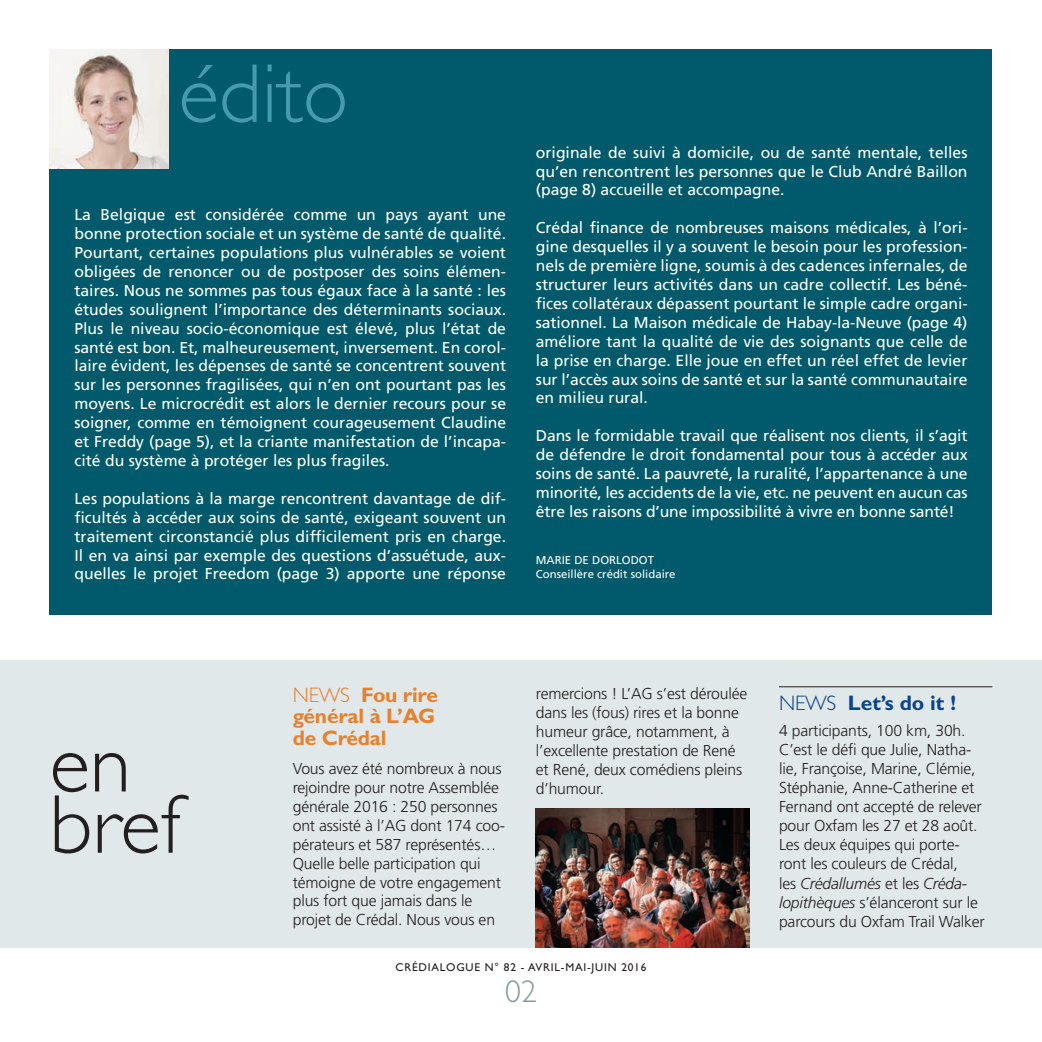
<style>
.page{position:relative;width:1042px;height:1042px;background:#fff}
.page>*{position:absolute;margin:0;border:0;box-sizing:border-box;transform-origin:0 0}
.t1{font:300 84px/61.2px "Gill Sans Std";color:#231f20}
.t2{font:300 84px "Gill Sans Std";color:#479bb0}
.t3{font:300 31.5px "Gill Sans Std";color:#839b9e}
.t4{font:700 21px/21.9px "Gill Sans Std";letter-spacing:-.01em;color:#ea802c}
.t5{font:700 21px "Gill Sans Std";color:#094491}
.t6{font:15.75px/18.9px "Frutiger LT Std";color:#fff;text-align:justify}
.t7{font:300 15.75px/18.9px "Frutiger LT Std";letter-spacing:-.01em;color:#231f20}
.t8{font:11.38px/13.7px "Frutiger LT Std";color:#fff}
.t9{font:11.38px "Gill Sans Std";letter-spacing:.07em;color:#231f20}
.s1{font-weight:300}
.s2{font-style:italic}
</style>
<div class="page">
<div style="left:0;top:660px;width:1042px;height:287px;background:#e1e8e9"></div>
<div style="left:50px;top:50px;width:942px;height:565px;background:#005a6b"></div>
<hr style="left:779px;top:686px;width:213px;height:1px;background:#231f20">
<img style="left:50px;top:50px;width:119px;height:119px">
<img style="left:536px;top:808px;width:213px;height:139px">
<h1 class="t2" style="left:179px;top:46px;width:171px">ÉDITO</h1>
<p class="t6" style="left:74px;top:205px;width:433px">La Belgique est considérée comme un pays ayant une bonne protection sociale et un système de santé de qualité.<br>Pourtant, certaines populations plus vulnérables se voient obligées de renoncer ou de postposer des soins élémen&shy;taires. Nous ne sommes pas tous égaux face à la santé : les études soulignent l’importance des déterminants sociaux.<br>Plus le niveau socio-économique est élevé, plus l’état de santé est bon. Et, malheureusement, inversement. En corol&shy;laire évident, les dépenses de santé se concentrent souvent sur les personnes fragilisées, qui n’en ont pourtant pas les moyens. Le microcrédit est alors le dernier recours pour se soigner, comme en témoignent courageusement Claudine et Freddy (page 5), et la criante manifestation de l’incapa&shy;cité du système à protéger les plus fragiles.</p>
<p class="t6" style="left:74px;top:489px;width:433px">Les populations à la marge rencontrent davantage de dif&shy;ficultés à accéder aux soins de santé, exigeant souvent un traitement circonstancié plus difficilement pris en charge.<br>Il en va ainsi par exemple des questions d’assuétude, aux&shy;quelles le projet Freedom (page 3) apporte une réponse</p>
<p class="t6" style="left:536px;top:143px;width:433px">originale de suivi à domicile, ou de santé mentale, telles qu’en rencontrent les personnes que le Club André Baillon (page 8) accueille et accompagne.</p>
<p class="t6" style="left:536px;top:218px;width:433px">Crédal finance de nombreuses maisons médicales, à l’ori&shy;gine desquelles il y a souvent le besoin pour les profession&shy;nels de première ligne, soumis à des cadences infernales, de structurer leurs activités dans un cadre collectif. Les béné&shy;fices collatéraux dépassent pourtant le simple cadre organi&shy;sationnel. La Maison médicale de Habay-la-Neuve (page 4) améliore tant la qualité de vie des soignants que celle de la prise en charge. Elle joue en effet un réel effet de levier sur l’accès aux soins de santé et sur la santé communautaire en milieu rural.</p>
<p class="t6" style="left:536px;top:426px;width:433px">Dans le formidable travail que réalisent nos clients, il s’agit de défendre le droit fondamental pour tous à accéder aux soins de santé. La pauvreté, la ruralité, l’appartenance à une minorité, les accidents de la vie, etc. ne peuvent en aucun cas être les raisons d’une impossibilité à vivre en bonne santé!</p>
<p class="t8" style="left:536px;top:553px;width:141px">Marie De Dorlodot<br>Conseillère crédit solidaire</p>
<h1 class="t1" style="left:50px;top:733px;width:133px">EN<br>BREF</h1>
<h3 class="t4" style="left:293px;top:683px;width:147px"><span class="s1">NEWS</span> Fou rire général à L’AG de Crédal</h3>
<p class="t7" style="left:293px;top:759px;width:214px">Vous avez été nombreux à nous rejoindre pour notre Assemblée générale 2016 : 250 personnes ont assisté à l’AG dont 174 coo&shy;pérateurs et 587 représentés…<br>Quelle belle participation qui témoigne de votre engagement plus fort que jamais dans le projet de Crédal. Nous vous en</p>
<p class="t7" style="left:536px;top:684px;width:213px">remercions ! L’AG s’est déroulée dans les (fous) rires et la bonne humeur grâce, notamment, à l’excellente prestation de René et René, deux comédiens pleins d’humour.</p>
<h3 class="t5" style="left:779px;top:690px;width:178px"><span class="s1">NEWS</span> Let’s do it !</h3>
<p class="t7" style="left:779px;top:721px;width:207px">4 participants, 100 km, 30h.<br>C’est le défi que Julie, Natha&shy;lie, Françoise, Marine, Clémie,<br>Stéphanie, Anne-Catherine et<br>Fernand ont accepté de relever pour Oxfam les 27 et 28 août.<br>Les deux équipes qui porte&shy;ront les couleurs de Crédal,<br>les <span class="s2">Crédallumés</span> et les <span class="s2">Créda&shy;lopithèques</span> s’élanceront sur le parcours du Oxfam Trail Walker</p>
<p class="t9" style="left:395px;top:960px;width:252px">CRÉDIALOGUE N° 82 - AVRIL-MAI-JUIN 2016</p>
<h2 class="t3" style="left:505px;top:974px;width:33px">02</h2>
</div>
